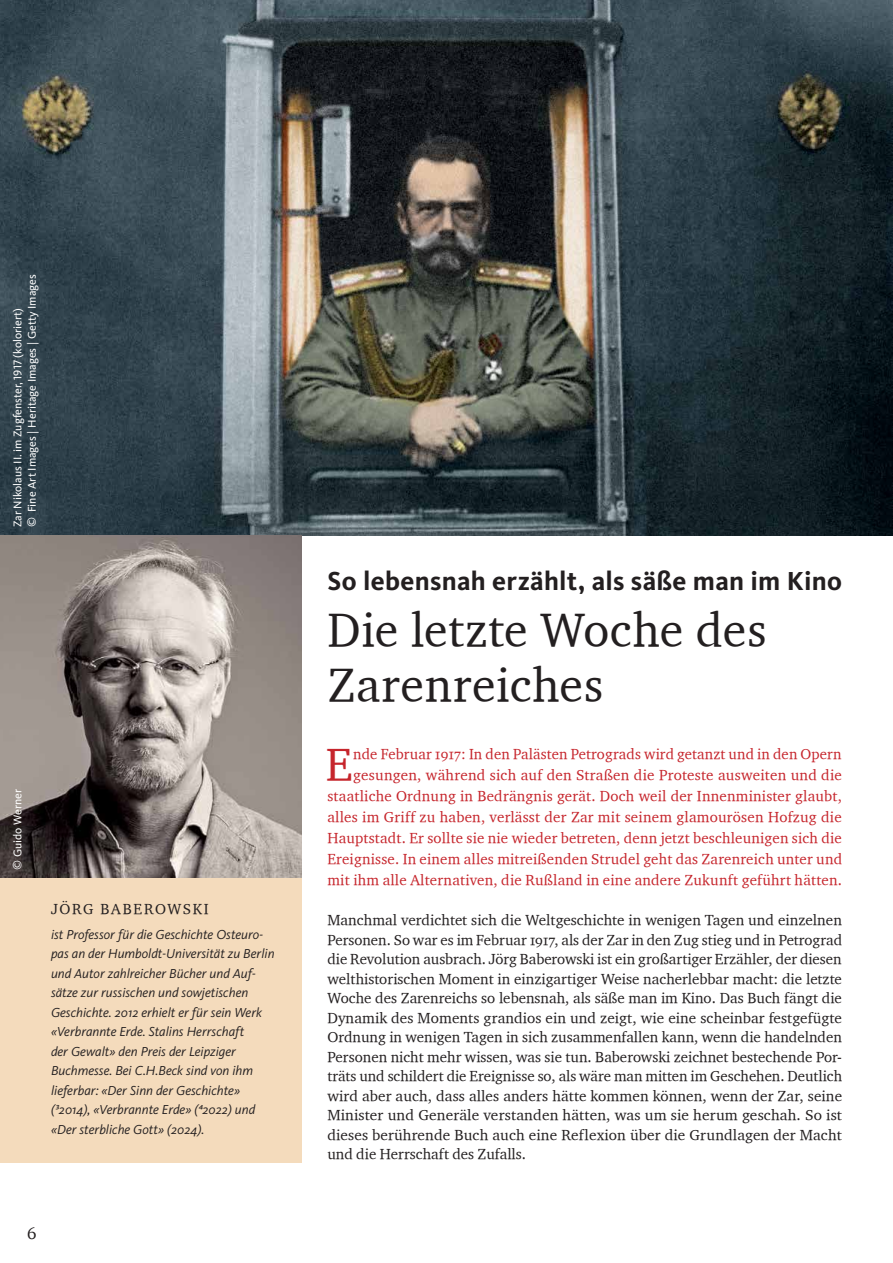
<style>
.page{position:relative;width:893px;height:1263px;background:#fff}
.page>*{position:absolute;margin:0;border:0;box-sizing:border-box;transform-origin:0 0}
.t1{font:48px/55.5px "Charter OSITCTT";letter-spacing:.01em;color:#231f20}
.t2{font:46.35px "Charter OSITCTT";color:#c6252c}
.t3{font:700 27px "Kievit Pro";letter-spacing:.01em;color:#231f20}
.t4{font:18px "Charter OSITCTT";color:#231f20}
.t5{font:15px/19.5px "Charter OSITCTT";letter-spacing:.005em;color:#231f20;text-align:justify}
.t6{font:15px/21px "Charter OSITCTT";letter-spacing:.015em;color:#c6252c;text-align:right}
.t7{font:15px "Charter OSITCTT";letter-spacing:.12em;color:#231f20}
.t8{font:italic 13.5px/19.5px "Kievit Pro";color:#231f20}
.t9{font:11.7px/14.2px "Kievit Pro";color:#fff}
</style>
<div class="page">
<img style="left:0;top:0;width:892px;height:536px">
<img style="left:0;top:536px;width:302px;height:342px">
<div style="left:0;top:878px;width:302px;height:285px;background:#f4dbbc"></div>
<p class="t9" style="left:10px;top:527px;width:254px;rotate:-90deg">Zar Nikolaus II. im Zugfenster, 1917 (koloriert)<br>© Fine Art Images | Heritage Images | Getty Images</p>
<p class="t9" style="left:10px;top:870px;width:82px;rotate:-90deg">© Guido Werner</p>
<p class="t7" style="left:51px;top:899px;width:159px">JÖRG BABEROWSKI</p>
<p class="t8" style="left:51px;top:924px;width:225px">ist Professor für die Geschichte Osteuro&shy;pas an der Humboldt-Universität zu Berlin und Autor zahlreicher Bücher und Auf&shy;sätze zur russischen und sowjetischen Geschichte. 2012 erhielt er für sein Werk «Verbrannte Erde. Stalins Herrschaft<br>der Gewalt» den Preis der Leipziger Buchmesse. Bei C.H.Beck sind von ihm lieferbar: «Der Sinn der Geschichte» (³2014), «Verbrannte Erde» (⁴2022) und «Der sterbliche Gott» (2024).</p>
<p class="t4" style="left:27px;top:1222px;width:12px">6</p>
<h3 class="t3" style="left:327px;top:565px;width:516px">So lebensnah erzählt, als säße man im Kino</h3>
<h1 class="t1" style="left:327px;top:601px;width:441px">Die letzte Woche des<br>Zarenreiches</h1>
<p class="t6" style="left:327px;top:743px;width:516px">nde Februar 1917: In den Palästen Petrograds wird getanzt und in den Opern gesungen, während sich auf den Straßen die Proteste ausweiten und die staatliche Ordnung in Bedrängnis gerät. Doch weil der Innenminister glaubt, alles im Griff zu haben, verlässt der Zar mit seinem glamourösen Hofzug die Hauptstadt. Er sollte sie nie wieder betreten, denn jetzt beschleunigen sich die Ereignisse. In einem alles mitreißenden Strudel geht das Zarenreich unter und mit ihm alle Alternativen, die Rußland in eine andere Zukunft geführt hätten.</p>
<p class="t5" style="left:327px;top:910px;width:516px">Manchmal verdichtet sich die Weltgeschichte in wenigen Tagen und einzelnen Personen. So war es im Februar 1917, als der Zar in den Zug stieg und in Petrograd die Revolution ausbrach. Jörg Baberowski ist ein großartiger Erzähler, der diesen welthistorischen Moment in einzigartiger Weise nacherlebbar macht: die letzte Woche des Zarenreichs so lebensnah, als säße man im Kino. Das Buch fängt die Dynamik des Moments grandios ein und zeigt, wie eine scheinbar festgefügte Ordnung in wenigen Tagen in sich zusammenfallen kann, wenn die handelnden Personen nicht mehr wissen, was sie tun. Baberowski zeichnet bestechende Por&shy;träts und schildert die Ereignisse so, als wäre man mitten im Geschehen. Deutlich wird aber auch, dass alles anders hätte kommen können, wenn der Zar, seine Minister und Generäle verstanden hätten, was um sie herum geschah. So ist dieses berührende Buch auch eine Reflexion über die Grundlagen der Macht und die Herrschaft des Zufalls.</p>
<h2 class="t2" style="left:326px;top:735px;width:28px">E</h2>
</div>
